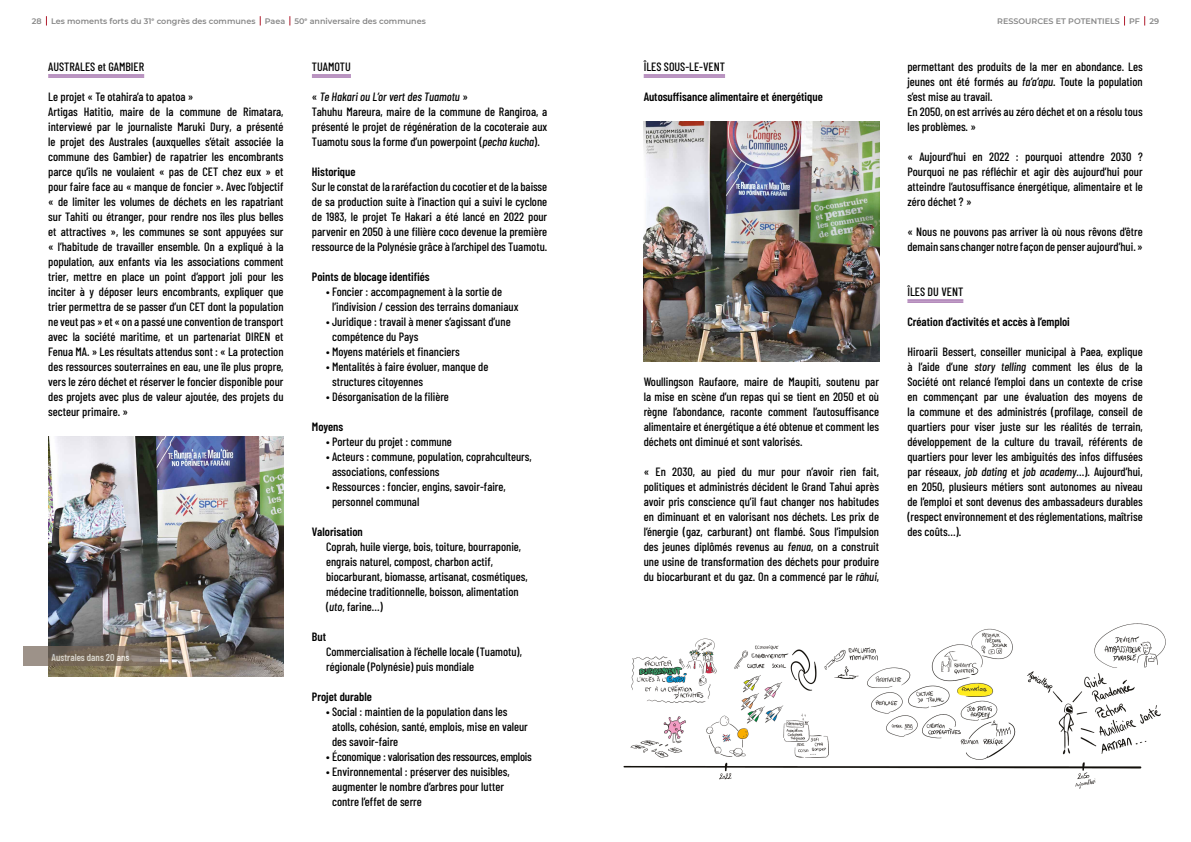
<style>
.page{position:relative;width:1191px;height:842px;background:#fff}
.page>*{position:absolute;margin:0;border:0;box-sizing:border-box;transform-origin:0 0}
.t1{font:500 12px/15px "Barlow Condensed";color:#000}
.t2{font:600 12px "Barlow Condensed";color:#000}
.t3{font:500 12px "Barlow Condensed";letter-spacing:-.02em;color:#000}
.t4{font:600 10px "Barlow Condensed";color:#fff}
.t5{font:600 8px "Montserrat";color:#878787}
.s1{font-style:italic}
</style>
<div class="page">
<hr style="left:48px;top:75px;width:96px;height:1px;background:#772b85">
<hr style="left:48px;top:77px;width:96px;height:1px;background:#772b85">
<hr style="left:312px;top:75px;width:39px;height:1px;background:#772b85">
<hr style="left:312px;top:77px;width:39px;height:1px;background:#772b85">
<hr style="left:643px;top:75px;width:82px;height:1px;background:#772b85">
<hr style="left:643px;top:77px;width:82px;height:1px;background:#772b85">
<hr style="left:907px;top:300px;width:56px;height:1px;background:#772b85">
<hr style="left:907px;top:302px;width:56px;height:1px;background:#772b85">
<img style="left:643px;top:121px;width:236px;height:240px">
<img style="left:48px;top:436px;width:235px;height:240px">
<img style="left:623px;top:623px;width:543px;height:166px">
<svg style="left:23px;top:646px;width:137px;height:20px;background:#7e7164"></svg>
<p class="t5" style="left:32px;top:15px;width:395px">28 Les moments forts du 31<sup>e</sup> congrès des communes Paea 50<sup>e</sup> anniversaire des communes</p>
<p class="t5" style="left:997px;top:15px;width:163px">RESSOURCES ET POTENTIELS PF 29</p>
<p class="t1" style="left:48px;top:58px;width:97px">AUSTRALES et GAMBIER</p>
<p class="t1" style="left:48px;top:88px;width:237px">Le projet « Te otahira’a to apatoa »<br>Artigas Hatitio, maire de la commune de Rimatara, interviewé par le journaliste Maruki Dury, a présenté le projet des Australes (auxquelles s’était associée la commune des Gambier) de rapatrier les encombrants parce qu’ils ne voulaient « pas de CET chez eux » et pour faire face au « manque de foncier ». Avec l’objectif « de limiter les volumes de déchets en les rapatriant sur Tahiti ou étranger, pour rendre nos îles plus belles et attractives », les communes se sont appuyées sur « l’habitude de travailler ensemble. On a expliqué à la population, aux enfants via les associations comment trier, mettre en place un point d’apport joli pour les inciter à y déposer leurs encombrants, expliquer que trier permettra de se passer d’un CET dont la population ne veut pas » et « on a passé une convention de transport avec la société maritime, et un partenariat DIREN et Fenua MA. » Les résultats attendus sont : « La protection des ressources souterraines en eau, une île plus propre, vers le zéro déchet et réserver le foncier disponible pour des projets avec plus de valeur ajoutée, des projets du secteur primaire. »</p>
<p class="t1" style="left:643px;top:58px;width:83px">ÎLES SOUS-LE-VENT</p>
<p class="t2" style="left:643px;top:88px;width:181px">Autosuffisance alimentaire et énergétique</p>
<p class="t1" style="left:907px;top:58px;width:237px">permettant des produits de la mer en abondance. Les jeunes ont été formés au <span class="s1">fa’a’apu</span>. Toute la population s’est mise au travail.<br>En 2050, on est arrivés au zéro déchet et on a résolu tous les problèmes. »</p>
<p class="t1" style="left:907px;top:148px;width:237px;text-align:justify">« Aujourd’hui en 2022 : pourquoi attendre 2030 ?<br>Pourquoi ne pas réfléchir et agir dès aujourd’hui pour atteindre l’autosuffisance énergétique, alimentaire et le zéro déchet ? »</p>
<p class="t1" style="left:907px;top:223px;width:237px">« Nous ne pouvons pas arriver là où nous rêvons d’être demain sans changer notre façon de penser aujourd’hui. »</p>
<p class="t1" style="left:907px;top:283px;width:57px">ÎLES DU VENT</p>
<p class="t2" style="left:907px;top:313px;width:164px">Création d’activités et accès à l’emploi</p>
<p class="t1" style="left:907px;top:343px;width:237px;text-align:justify">Hiroarii Bessert, conseiller municipal à Paea, explique à l’aide d’une <span class="s1">story telling</span> comment les élus de la Société ont relancé l’emploi dans un contexte de crise en commençant par une évaluation des moyens de la commune et des administrés (profilage, conseil de quartiers pour viser juste sur les réalités de terrain, développement de la culture du travail, référents de quartiers pour lever les ambiguités des infos diffusées par réseaux, <span class="s1">job dating</span> et <span class="s1">job academy</span>…). Aujourd’hui, en 2050, plusieurs métiers sont autonomes au niveau de l’emploi et sont devenus des ambassadeurs durables (respect environnement et des réglementations, maîtrise des coûts…).</p>
<p class="t1" style="left:312px;top:58px;width:41px">TUAMOTU</p>
<p class="t1" style="left:312px;top:88px;width:237px">« <span class="s1">Te Hakari ou L’or vert des Tuamotu</span> »<br>Tahuhu Mareura, maire de la commune de Rangiroa, a présenté le projet de régénération de la cocoteraie aux Tuamotu sous la forme d’un powerpoint (<span class="s1">pecha kucha</span>).</p>
<p class="t2" style="left:312px;top:163px;width:45px">Historique</p>
<p class="t1" style="left:312px;top:178px;width:237px;text-align:justify">Sur le constat de la raréfaction du cocotier et de la baisse de sa production suite à l’inaction qui a suivi le cyclone de 1983, le projet Te Hakari a été lancé en 2022 pour parvenir en 2050 à une filière coco devenue la première ressource de la Polynésie grâce à l’archipel des Tuamotu.</p>
<p class="t2" style="left:312px;top:268px;width:119px">Points de blocage identifiés</p>
<p class="t1" style="left:332px;top:283px;width:188px;text-indent:-6px">• Foncier : accompagnement à la sortie de l’indivision / cession des terrains domaniaux</p>
<p class="t1" style="left:332px;top:313px;width:180px;text-indent:-6px">• Juridique : travail à mener s’agissant d’une compétence du Pays</p>
<p class="t1" style="left:326px;top:343px;width:135px">• Moyens matériels et financiers</p>
<p class="t1" style="left:332px;top:358px;width:158px;text-indent:-6px">• Mentalités à faire évoluer, manque de structures citoyennes</p>
<p class="t1" style="left:326px;top:388px;width:124px">• Désorganisation de la filière</p>
<p class="t2" style="left:312px;top:418px;width:33px">Moyens</p>
<p class="t1" style="left:326px;top:433px;width:127px">• Porteur du projet : commune</p>
<p class="t1" style="left:332px;top:448px;width:201px;text-indent:-6px">• Acteurs : commune, population, coprahculteurs, associations, confessions</p>
<p class="t1" style="left:332px;top:478px;width:175px;text-indent:-6px">• Ressources : foncier, engins, savoir-faire, personnel communal</p>
<p class="t2" style="left:312px;top:523px;width:52px">Valorisation</p>
<p class="t1" style="left:326px;top:538px;width:203px">Coprah, huile vierge, bois, toiture, bourraponie, engrais naturel, compost, charbon actif, biocarburant, biomasse, artisanat, cosmétiques, médecine traditionnelle, boisson, alimentation (<span class="s1">uto</span>, farine…)</p>
<p class="t2" style="left:312px;top:628px;width:16px">But</p>
<p class="t1" style="left:326px;top:643px;width:197px">Commercialisation à l’échelle locale (Tuamotu), régionale (Polynésie) puis mondiale</p>
<p class="t2" style="left:312px;top:688px;width:61px">Projet durable</p>
<p class="t1" style="left:332px;top:703px;width:197px;text-indent:-6px">• Social : maintien de la population dans les atolls, cohésion, santé, emplois, mise en valeur des savoir-faire</p>
<p class="t3" style="left:326px;top:748px;width:207px">• Économique : valorisation des ressources, emplois</p>
<p class="t1" style="left:332px;top:763px;width:179px;text-indent:-6px">• Environnemental : préserver des nuisibles, augmenter le nombre d’arbres pour lutter contre l’effet de serre</p>
<p class="t1" style="left:643px;top:373px;width:237px;text-align:justify">Woullingson Raufaore, maire de Maupiti, soutenu par la mise en scène d’un repas qui se tient en 2050 et où règne l’abondance, raconte comment l’autosuffisance alimentaire et énergétique a été obtenue et comment les déchets ont diminué et sont valorisés.</p>
<p class="t1" style="left:643px;top:463px;width:237px;text-align:justify">« En 2030, au pied du mur pour n’avoir rien fait, politiques et administrés décident le Grand Tahui après avoir pris conscience qu’il faut changer nos habitudes en diminuant et en valorisant nos déchets. Les prix de l’énergie (gaz, carburant) ont flambé. Sous l’impulsion des jeunes diplômés revenus au <span class="s1">fenua</span>, on a construit une usine de transformation des déchets pour produire du biocarburant et du gaz. On a commencé par le <span class="s1">rāhui</span>,</p>
<p class="t4" style="left:52px;top:650px;width:79px">Australes dans 20 ans</p>
</div>
